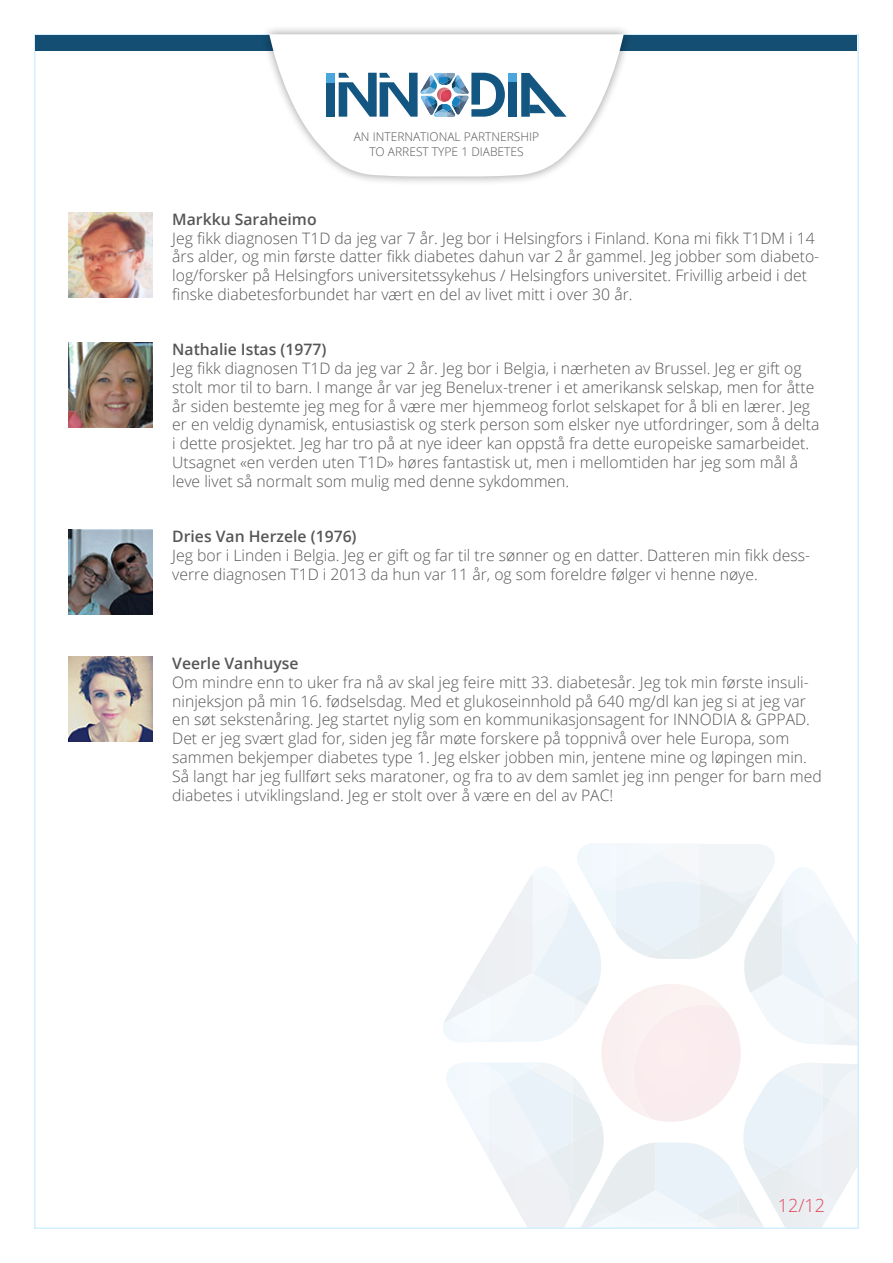
<style>
.page{position:relative;width:893px;height:1263px;background:#fff}
.page>*{position:absolute;margin:0;border:0;box-sizing:border-box;transform-origin:0 0}
.t1{font:300 18px "Open Sans";color:#e14860}
.t2{font:300 15.75px/18.9px "Open Sans";color:#575656}
.t3{font:600 15.75px "Open Sans";color:#575656}
.t4{font:300 12px/14.4px "Open Sans";color:#575656;text-align:center}
</style>
<div class="page">
<svg style="left:443px;top:843px;width:413px;height:383px"></svg>
<img style="left:601px;top:984px;width:123px;height:135px">
<div style="left:36px;top:35px;width:821px;height:16px;background:#144e73"></div>
<div style="left:260px;top:25px;width:372px;height:161px;background:#000;opacity:.4"></div>
<svg style="left:269px;top:34px;width:355px;height:143px"></svg>
<div style="left:326px;top:82px;width:9px;height:35px;background:#135681"></div>
<div style="left:326px;top:73px;width:9px;height:9px;background:#4aa6dd"></div>
<div style="left:509px;top:73px;width:8px;height:9px;background:#4aa6dd"></div>
<div style="left:509px;top:82px;width:8px;height:35px;background:#135681"></div>
<svg style="left:521px;top:73px;width:46px;height:44px"></svg>
<svg style="left:339px;top:73px;width:166px;height:44px"></svg>
<img style="left:68px;top:343px;width:84px;height:84px">
<img style="left:68px;top:530px;width:84px;height:84px">
<img style="left:68px;top:657px;width:84px;height:84px">
<img style="left:68px;top:213px;width:84px;height:84px">
<p class="t4" style="left:354px;top:130px;width:187px">AN INTERNATIONAL PARTNERSHIP<br>TO ARREST TYPE 1 DIABETES</p>
<p class="t3" style="left:172px;top:208px;width:146px">Markku Saraheimo</p>
<p class="t2" style="left:172px;top:228px;width:648px">Jeg fikk diagnosen T1D da jeg var 7 år. Jeg bor i Helsingfors i Finland. Kona mi fikk T1DM i 14 års alder, og min første datter fikk diabetes dahun var 2 år gammel. Jeg jobber som diabeto&shy;log/forsker på Helsingfors universitetssykehus / Helsingfors universitet. Frivillig arbeid i det finske diabetesforbundet har vært en del av livet mitt i over 30 år.</p>
<p class="t3" style="left:172px;top:338px;width:156px">Nathalie Istas (1977)</p>
<p class="t2" style="left:172px;top:358px;width:649px">Jeg fikk diagnosen T1D da jeg var 2 år. Jeg bor i Belgia, i nærheten av Brussel. Jeg er gift og stolt mor til to barn. I mange år var jeg Benelux-trener i et amerikansk selskap, men for åtte år siden bestemte jeg meg for å være mer hjemmeog forlot selskapet for å bli en lærer. Jeg er en veldig dynamisk, entusiastisk og sterk person som elsker nye utfordringer, som å delta i dette prosjektet. Jeg har tro på at nye ideer kan oppstå fra dette europeiske samarbeidet.<br>Utsagnet «en verden uten T1D» høres fantastisk ut, men i mellomtiden har jeg som mål å leve livet så normalt som mulig med denne sykdommen.</p>
<p class="t3" style="left:172px;top:525px;width:186px">Dries Van Herzele (1976)</p>
<p class="t2" style="left:172px;top:545px;width:639px">Jeg bor i Linden i Belgia. Jeg er gift og far til tre sønner og en datter. Datteren min fikk dess&shy;verre diagnosen T1D i 2013 da hun var 11 år, og som foreldre følger vi henne nøye.</p>
<p class="t3" style="left:172px;top:652px;width:128px">Veerle Vanhuyse</p>
<p class="t2" style="left:172px;top:672px;width:651px">Om mindre enn to uker fra nå av skal jeg feire mitt 33. diabetesår. Jeg tok min første insuli&shy;ninjeksjon på min 16. fødselsdag. Med et glukoseinnhold på 640 mg/dl kan jeg si at jeg var en søt sekstenåring. Jeg startet nylig som en kommunikasjonsagent for INNODIA &amp; GPPAD.<br>Det er jeg svært glad for, siden jeg får møte forskere på toppnivå over hele Europa, som sammen bekjemper diabetes type 1. Jeg elsker jobben min, jentene mine og løpingen min.<br>Så langt har jeg fullført seks maratoner, og fra to av dem samlet jeg inn penger for barn med diabetes i utviklingsland. Jeg er stolt over å være en del av PAC!</p>
<p class="t1" style="left:778px;top:1193px;width:49px">12/12</p>
</div>
